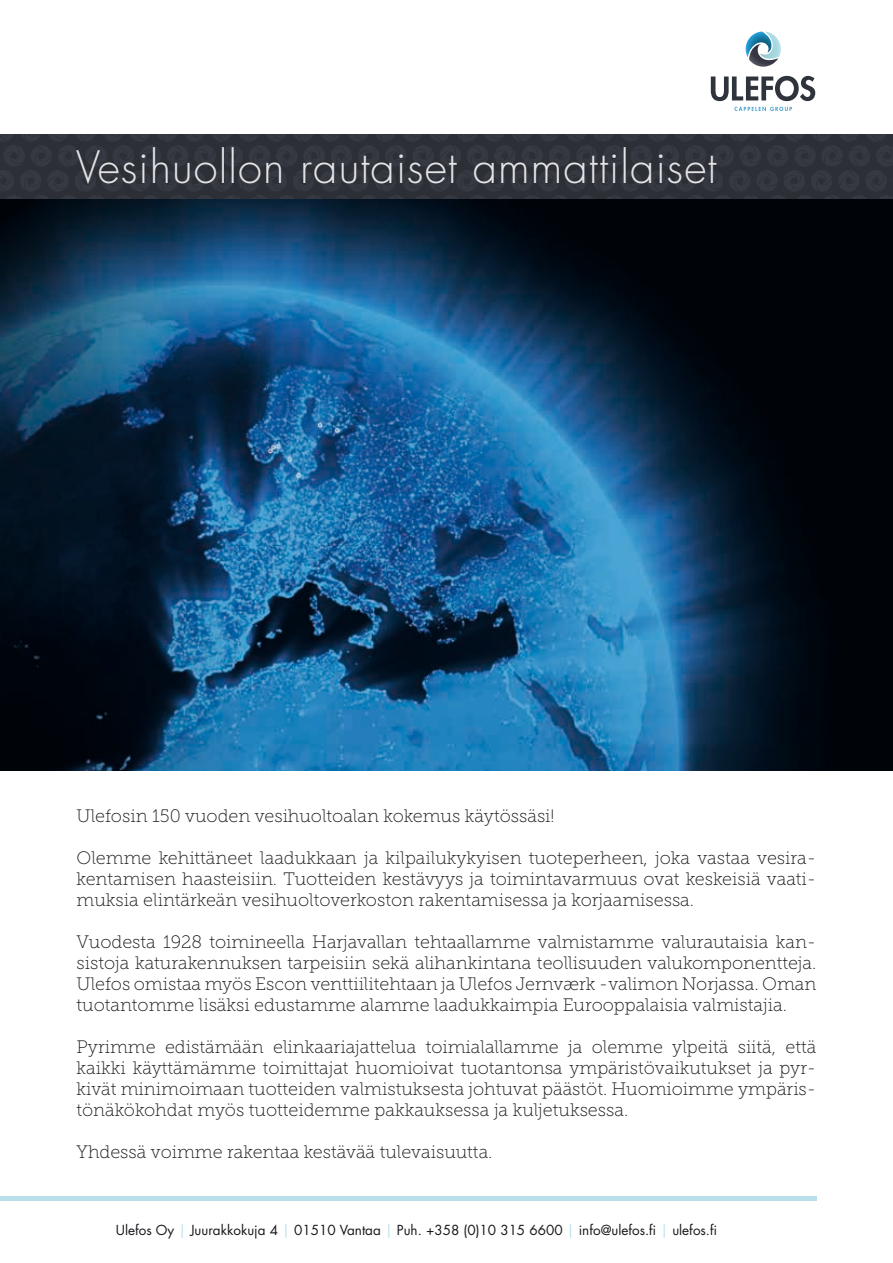
<style>
.page{position:relative;width:893px;height:1263px;background:#fff}
.page>*{position:absolute;margin:0;border:0;box-sizing:border-box;transform-origin:0 0}
.t1{font:300 43.5px "Futura Std";letter-spacing:.025em;color:#e2e4e6}
.t2{font:18px/21px "Museo Slab 100";color:#1a171c;text-align:justify}
.t3{font:13.5px "Futura Std";color:#1a171c}
.s1{color:#b7e0eb}
</style>
<div class="page">
<svg style="left:734px;top:107px;width:58px;height:4px"></svg>
<svg style="left:746px;top:31px;width:35px;height:36px"></svg>
<svg style="left:711px;top:76px;width:104px;height:25px"></svg>
<div style="left:0;top:1196px;width:816px;height:5px;background:#b7e0eb"></div>
<img style="left:0;top:199px;width:893px;height:572px">
<div style="left:0;top:135px;width:893px;height:64px;background:#2d2f36"></div>
<h1 class="t1" style="left:76px;top:141px;width:642px">Vesihuollon rautaiset ammattilaiset</h1>
<p class="t2" style="left:77px;top:805px;width:479px">Ulefosin 150 vuoden vesihuoltoalan kokemus käytössäsi!</p>
<p class="t2" style="left:77px;top:847px;width:741px">Olemme kehittäneet laadukkaan ja kilpailukykyisen tuoteperheen, joka vastaa vesira&shy;kentamisen haasteisiin. Tuotteiden kestävyys ja toimintavarmuus ovat keskeisiä vaati&shy;muksia elintärkeän vesihuoltoverkoston rakentamisessa ja korjaamisessa.</p>
<p class="t2" style="left:77px;top:931px;width:741px">Vuodesta 1928 toimineella Harjavallan tehtaallamme valmistamme valurautaisia kan&shy;sistoja katurakennuksen tarpeisiin sekä alihankintana teollisuuden valukomponentteja.<br>Ulefos omistaa myös Escon venttiilitehtaan ja Ulefos Jernværk -valimon Norjassa. Oman tuotantomme lisäksi edustamme alamme laadukkaimpia Eurooppalaisia valmistajia.</p>
<p class="t2" style="left:77px;top:1036px;width:741px">Pyrimme edistämään elinkaariajattelua toimialallamme ja olemme ylpeitä siitä, että kaikki käyttämämme toimittajat huomioivat tuotantonsa ympäristövaikutukset ja pyr&shy;kivät minimoimaan tuotteiden valmistuksesta johtuvat päästöt. Huomioimme ympäris&shy;tönäkökohdat myös tuotteidemme pakkauksessa ja kuljetuksessa.</p>
<p class="t2" style="left:77px;top:1141px;width:417px">Yhdessä voimme rakentaa kestävää tulevaisuutta.</p>
<p class="t3" style="left:116px;top:1221px;width:603px">Ulefos Oy <span class="s1">|</span> Juurakkokuja 4 <span class="s1">|</span> 01510 Vantaa <span class="s1">|</span> Puh. +358 (0)10 315 6600 <span class="s1">|</span> info@ulefos.fi <span class="s1">|</span> ulefos.fi</p>
</div>
